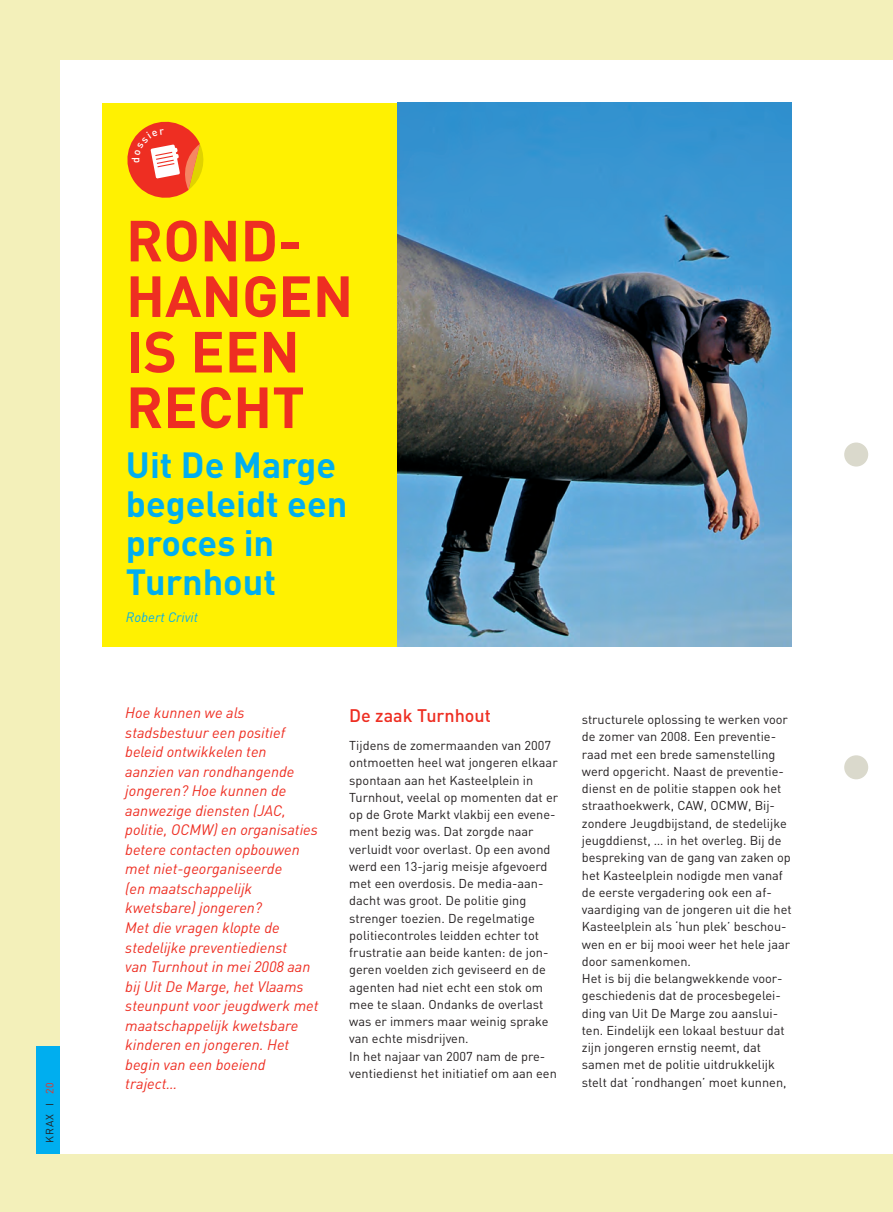
<style>
.page{position:relative;width:893px;height:1212px;background:#fff}
.page>*{position:absolute;margin:0;border:0;box-sizing:border-box;transform-origin:0 0}
.BODY{font:700 57px/55.5px "DIN";color:#ee2e22}
.BODY-2{font:700 36px/39px "DIN";color:#00aeef}
.Tussentitel{font:500 18px "DIN";color:#ee2e22}
.Standaard{font:italic 15px/19.5px "DIN Pro";color:#ee2e22}
.BODY-3{font:italic 13.5px "DIN Pro";color:#00aeef}
.BODY-4{font:12.75px/17.2px "DIN";color:#231f20}
.t1{font:10.5px "DIN";letter-spacing:.1em;color:#231f20}
.s1{color:#ee2e22}
</style>
<div class="page">
<div style="left:0;top:0;width:893px;height:1211px;background:#f3f0ba"></div>
<div style="left:37px;top:1046px;width:24px;height:107px;background:#00aeef"></div>
<div style="left:60px;top:60px;width:833px;height:1093px;background:#fff"></div>
<div style="left:103px;top:103px;width:296px;height:543px;background:#fff101"></div>
<div style="left:844px;top:442px;width:24px;height:24px;background:#dad9cc;border-radius:50%"></div>
<div style="left:844px;top:755px;width:24px;height:24px;background:#dad9cc;border-radius:50%"></div>
<img style="left:398px;top:103px;width:393px;height:543px">
<svg style="left:127px;top:121px;width:77px;height:77px"></svg>
<p class="t1" style="left:44px;top:1142px;width:62px;rotate:-90deg">KRAX I <span class="s1">20</span></p>
<p class="BODY" style="left:126px;top:211px;width:229px">ROND-<br>HANGEN</p>
<p class="BODY" style="left:126px;top:322px;width:180px">IS EEN<br>RECHT</p>
<p class="BODY-2" style="left:126px;top:443px;width:212px">Uit De Marge</p>
<p class="BODY-2" style="left:126px;top:482px;width:223px">begeleidt een proces in</p>
<p class="BODY-2" style="left:126px;top:560px;width:152px">Turnhout</p>
<p class="BODY-3" style="left:126px;top:608px;width:74px">Robert Crivit</p>
<p class="Standaard" style="left:125px;top:703px;width:195px">Hoe kunnen we als stadsbestuur een positief beleid ontwikkelen ten aanzien van rondhangende jongeren? Hoe kunnen de aanwezige diensten (JAC, politie, OCMW) en organisaties betere contacten opbouwen met niet-georganiseerde<br>(en maatschappelijk kwetsbare) jongeren?<br>Met die vragen klopte de stedelijke preventiedienst<br>van Turnhout in mei 2008 aan bij Uit De Marge, het Vlaams steunpunt voor jeugdwerk met maatschappelijk kwetsbare kinderen en jongeren. Het begin van een boeiend traject…</p>
<p class="Tussentitel" style="left:349px;top:703px;width:143px">De zaak Turnhout</p>
<p class="BODY-4" style="left:349px;top:737px;width:210px">Tijdens de zomermaanden van 2007 ontmoetten heel wat jongeren elkaar spontaan aan het Kasteelplein in Turnhout, veelal op momenten dat er op de Grote Markt vlakbij een evene&shy;ment bezig was. Dat zorgde naar verluidt voor overlast. Op een avond werd een 13-jarig meisje afgevoerd met een overdosis. De media-aan&shy;dacht was groot. De politie ging strenger toezien. De regelmatige politiecontroles leidden echter tot frustratie aan beide kanten: de jon&shy;geren voelden zich geviseerd en de agenten had niet echt een stok om mee te slaan. Ondanks de overlast was er immers maar weinig sprake van echte misdrijven.</p>
<p class="BODY-4" style="left:349px;top:1047px;width:209px">In het najaar van 2007 nam de pre&shy;ventiedienst het initiatief om aan een</p>
<p class="BODY-4" style="left:582px;top:711px;width:211px">structurele oplossing te werken voor de zomer van 2008. Een preventie&shy;raad met een brede samenstelling werd opgericht. Naast de preventie&shy;dienst en de politie stappen ook het straathoekwerk, CAW, OCMW, Bij&shy;zondere Jeugdbijstand, de stedelijke jeugddienst, … in het overleg. Bij de bespreking van de gang van zaken op het Kasteelplein nodigde men vanaf de eerste vergadering ook een af&shy;vaardiging van de jongeren uit die het Kasteelplein als ‘hun plek’ beschou&shy;wen en er bij mooi weer het hele jaar door samenkomen.</p>
<p class="BODY-4" style="left:582px;top:970px;width:206px">Het is bij die belangwekkende voor&shy;geschiedenis dat de procesbegelei&shy;ding van Uit De Marge zou aanslui&shy;ten. Eindelijk een lokaal bestuur dat zijn jongeren ernstig neemt, dat samen met de politie uitdrukkelijk stelt dat ‘rondhangen’ moet kunnen,</p>
</div>
